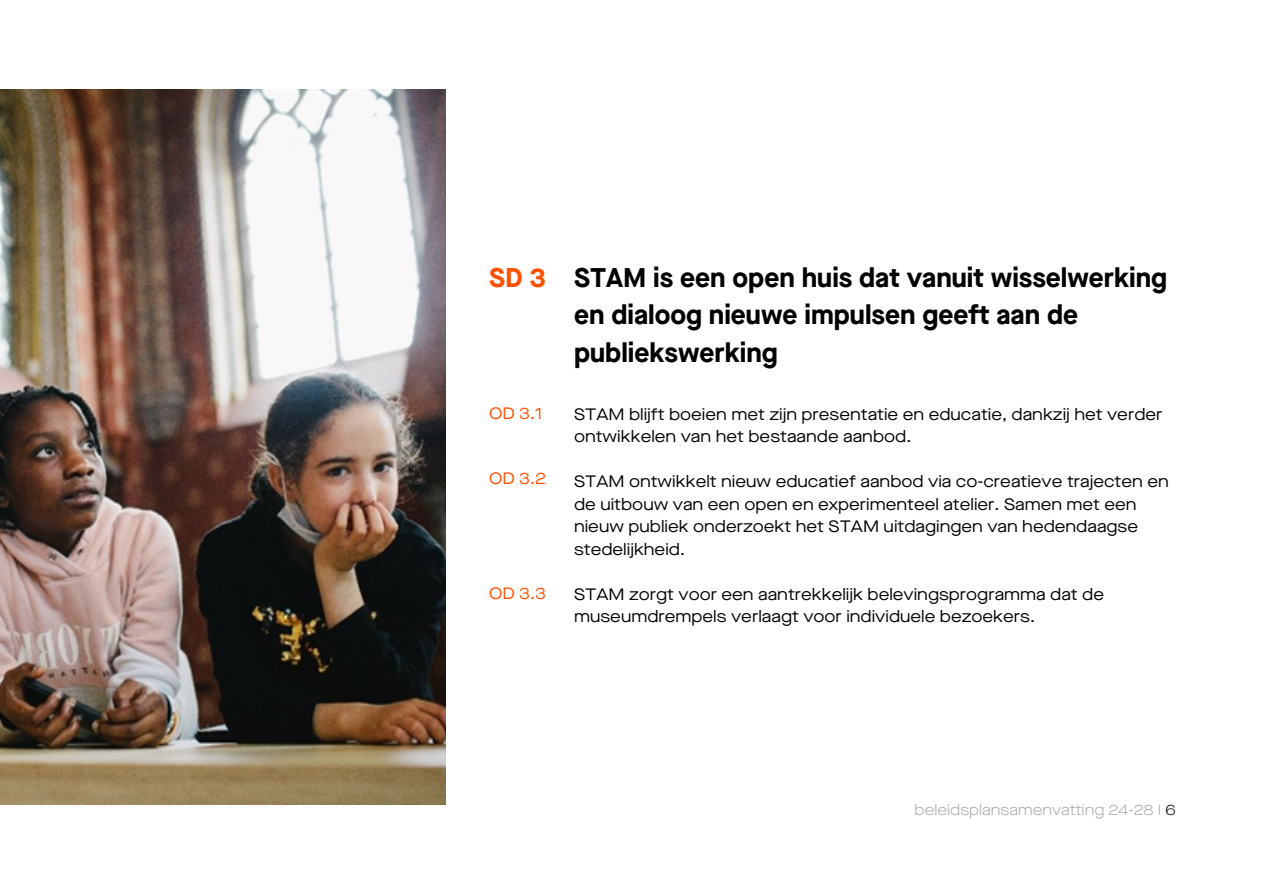
<style>
.page{position:relative;width:1263px;height:894px;background:#fff}
.page>*{position:absolute;margin:0;border:0;box-sizing:border-box;transform-origin:0 0}
.t1{font:700 27px/37.2px "Maison Neue";color:#000}
.t2{font:700 27px "Maison Neue";color:#ff5000}
.t3{font:16.5px/22.5px "Maison Neue Extended";color:#000}
.t4{font:16.5px "Maison Neue Extended";color:#ff5000}
.t5{font:300 15px "Maison Neue Extended";color:#a6a6a6}
.s1{color:#000}
</style>
<div class="page">
<img style="left:0;top:89px;width:445px;height:715px">
<h2 class="t2" style="left:489px;top:267px;width:58px">SD 3</h2>
<p class="t4" style="left:489px;top:406px;width:55px">OD 3.1</p>
<p class="t4" style="left:489px;top:471px;width:59px">OD 3.2</p>
<p class="t4" style="left:489px;top:586px;width:58px">OD 3.3</p>
<h1 class="t1" style="left:574px;top:262px;width:594px">STAM is een open huis dat vanuit wisselwerking en dialoog nieuwe impulsen geeft aan de publiekswerking</h1>
<h3 class="t3" style="left:574px;top:404px;width:590px">STAM blijft boeien met zijn presentatie en educatie, dankzij het verder ontwikkelen van het bestaande aanbod.</h3>
<h3 class="t3" style="left:574px;top:471px;width:596px">STAM ontwikkelt nieuw educatief aanbod via co-creatieve trajecten en de uitbouw van een open en experimenteel atelier. Samen met een nieuw publiek onderzoekt het STAM uitdagingen van hedendaagse stedelijkheid.</h3>
<h3 class="t3" style="left:574px;top:584px;width:532px">STAM zorgt voor een aantrekkelijk belevingsprogramma dat de museumdrempels verlaagt voor individuele bezoekers.</h3>
<p class="t5" style="left:915px;top:803px;width:262px">beleidsplansamenvatting 24-28 I <span class="s1">6</span></p>
</div>
